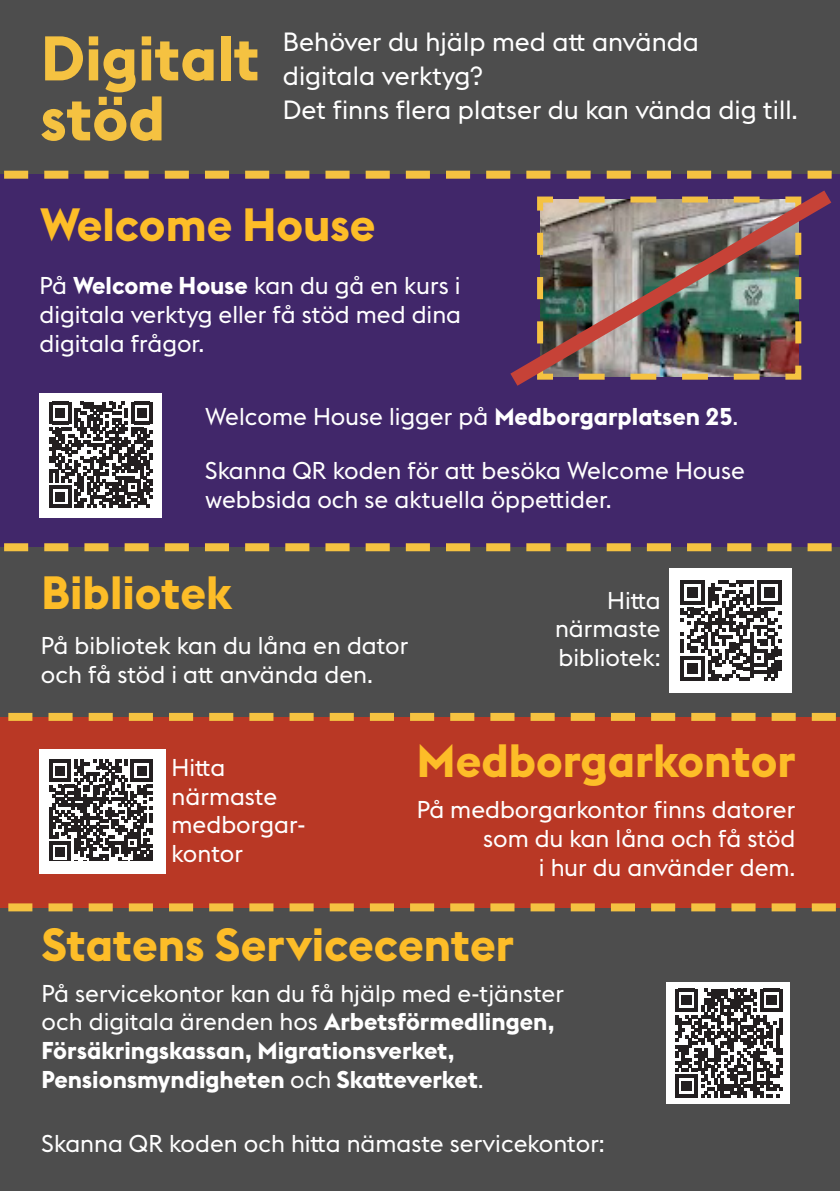
<style>
.page{position:relative;width:840px;height:1191px;background:#fff}
.page>*{position:absolute;margin:0;border:0;box-sizing:border-box;transform-origin:0 0}
.t1{font:700 62px/60px "Stockholm Type";color:#f5c241}
.t2{font:700 46px "Stockholm Type";color:#fdbd28}
.t3{font:26px "Stockholm Type";color:#fff}
.t4{font:24px/28.8px "Stockholm Type";color:#fff}
.t5{font:700 24px "Stockholm Type";color:#fff}
.s1{font-weight:700}
.s2{font-weight:400}
</style>
<div class="page">
<div style="left:0;top:539px;width:839px;height:190px;background:#4d4d4d"></div>
<div style="left:0;top:0;width:839px;height:203px;background:#4d4d4d"></div>
<div style="left:0;top:170px;width:839px;height:382px;background:#41276a"></div>
<div style="left:39px;top:393px;width:123px;height:125px;background:#fff"></div>
<svg style="left:49px;top:402px;width:104px;height:106px"></svg>
<div style="left:0;top:894px;width:839px;height:297px;background:#4d4d4d"></div>
<div style="left:665px;top:982px;width:124px;height:121px;background:#fff"></div>
<svg style="left:675px;top:988px;width:107px;height:109px"></svg>
<div style="left:668px;top:568px;width:123px;height:125px;background:#fff"></div>
<svg style="left:680px;top:580px;width:100px;height:101px"></svg>
<svg style="left:0;top:712px;width:839px;height:200px;background:#b94027"></svg>
<div style="left:39px;top:749px;width:126px;height:125px;background:#fff"></div>
<svg style="left:49px;top:759px;width:104px;height:102px"></svg>
<img style="left:494px;top:177px;width:345px;height:222px">
<h2 class="t1" style="left:41px;top:26px;width:220px">Digitalt stöd</h2>
<p class="t3" style="left:283px;top:24px;width:417px">Behöver du hjälp med att använda</p>
<p class="t3" style="left:283px;top:58px;width:201px">digitala verktyg?</p>
<p class="t3" style="left:283px;top:92px;width:516px">Det finns flera platser du kan vända dig till.</p>
<h3 class="t2" style="left:40px;top:192px;width:336px">Welcome House</h3>
<p class="t4" style="left:39px;top:270px;width:423px;text-align:justify">På <span class="s1">Welcome House</span> kan du gå en kurs i digitala verktyg eller få stöd med dina digitala frågor.</p>
<p class="t4" style="left:205px;top:401px;width:534px">Welcome House ligger på <span class="s1">Medborgarplatsen 25</span>.</p>
<p class="t4" style="left:205px;top:455px;width:541px">Skanna QR koden för att besöka Welcome House webbsida och se aktuella öppettider.</p>
<h3 class="t2" style="left:42px;top:559px;width:192px">Bibliotek</h3>
<p class="t4" style="left:41px;top:630px;width:369px">På bibliotek kan du låna en dator och få stöd i att använda den.</p>
<p class="t4" style="left:554px;top:584px;width:107px;text-align:justify;text-indent:52px">Hitta närmaste bibliotek:</p>
<p class="t4" style="left:171px;top:751px;width:135px">Hitta närmaste medborgar&shy;kontor</p>
<h3 class="t2" style="left:416px;top:728px;width:380px">Medborgarkontor</h3>
<p class="t4" style="left:416px;top:794px;width:380px">På medborgarkontor finns datorer</p>
<p class="t4" style="left:483px;top:823px;width:313px">som du kan låna och få stöd</p>
<p class="t4" style="left:538px;top:851px;width:258px">i hur du använder dem.</p>
<h3 class="t2" style="left:42px;top:912px;width:473px">Statens Servicecenter</h3>
<p class="t4" style="left:42px;top:977px;width:523px">På servicekontor kan du få hjälp med e-tjänster och digitala ärenden hos <span class="s1">Arbetsförmedlingen,</span></p>
<p class="t5" style="left:42px;top:1033px;width:414px">Försäkringskassan, Migrationsverket,</p>
<p class="t5" style="left:42px;top:1062px;width:443px">Pensionsmyndigheten <span class="s2">och</span> Skatteverket<span class="s2">.</span></p>
<p class="t4" style="left:42px;top:1127px;width:564px">Skanna QR koden och hitta nämaste servicekontor:</p>
</div>
